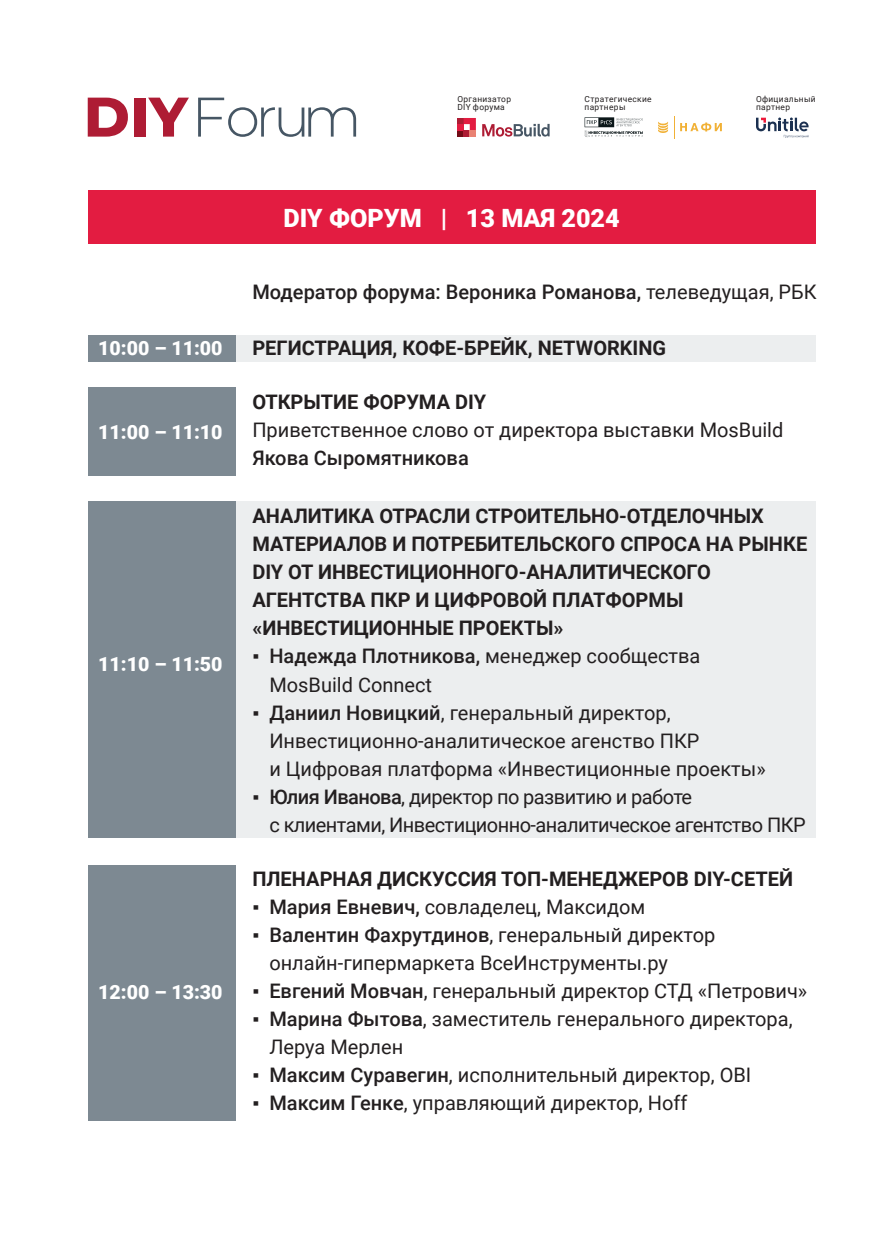
<style>
.page{position:relative;width:896px;height:1248px;background:#fff}
.page>*{position:absolute;margin:0;border:0;box-sizing:border-box;transform-origin:0 0}
.t1{font:900 25.2px "Roboto";color:#fff}
.t2{font:20px/28px "Roboto";color:#231f20}
.t3{font:700 20px/28px "Roboto";color:#231f20}
.t4{font:20px/28px "Roboto";letter-spacing:-.03em;color:#231f20}
.t5{font:500 20px "Roboto";color:#231f20}
.t6{font:900 19.6px "Roboto";color:#fff}
.t7{font:8.4px/8.4px "Roboto";letter-spacing:.04em;color:#231f20}
.s1{font-weight:400}
.s2{font-family:"Times New Roman"}
.s3{font-weight:500}
</style>
<div class="page">
<svg style="left:457px;top:118px;width:19px;height:18px"></svg>
<svg style="left:482px;top:124px;width:67px;height:13px"></svg>
<svg style="left:658px;top:122px;width:10px;height:11px"></svg>
<svg style="left:674px;top:116px;width:48px;height:23px"></svg>
<svg style="left:584px;top:117px;width:59px;height:20px"></svg>
<div style="left:88px;top:190px;width:727px;height:54px;background:#e31c41"></div>
<svg style="left:198px;top:98px;width:158px;height:39px"></svg>
<svg style="left:88px;top:98px;width:40px;height:39px"></svg>
<div style="left:134px;top:98px;width:11px;height:39px;background:#ae1c34"></div>
<svg style="left:148px;top:98px;width:41px;height:39px"></svg>
<div style="left:236px;top:334px;width:579px;height:27px;background:#eceeef"></div>
<div style="left:236px;top:501px;width:579px;height:336px;background:#eceeef"></div>
<div style="left:88px;top:334px;width:148px;height:27px;background:#7d8992"></div>
<div style="left:88px;top:387px;width:148px;height:89px;background:#7d8992"></div>
<div style="left:88px;top:501px;width:148px;height:336px;background:#7d8992"></div>
<div style="left:88px;top:865px;width:148px;height:255px;background:#7d8992"></div>
<svg style="left:756px;top:117px;width:52px;height:21px"></svg>
<p class="t7" style="left:457px;top:94px;width:55px">Организатор<br>DIY форума</p>
<p class="t7" style="left:584px;top:94px;width:69px">Стратегические партнеры</p>
<p class="t7" style="left:756px;top:94px;width:61px">Официальный партнер</p>
<p class="t6" style="left:98px;top:334px;width:126px">10:00 – 11:00</p>
<p class="t6" style="left:98px;top:418px;width:126px">11:00 – 11:10</p>
<p class="t6" style="left:98px;top:650px;width:126px">11:10 – 11:50</p>
<p class="t6" style="left:98px;top:978px;width:126px">12:00 – 13:30</p>
<p class="t1" style="left:283px;top:200px;width:338px">DIY ФОРУМ | 13 МАЯ 2024</p>
<p class="t5" style="left:252px;top:278px;width:566px">Модератор форума: Вероника Романова, <span class="s1">телеведущая, РБК</span></p>
<p class="t3" style="left:252px;top:333px;width:415px">РЕГИСТРАЦИЯ, КОФЕ-БРЕЙК, NETWORKING</p>
<p class="t3" style="left:252px;top:387px;width:235px">ОТКРЫТИЕ ФОРУМА DIY</p>
<p class="t2" style="left:252px;top:415px;width:532px">Приветственное слово от директора выставки MosBuild</p>
<p class="t5" style="left:252px;top:444px;width:218px">Якова Сыромятникова</p>
<p class="t3" style="left:252px;top:501px;width:556px">АНАЛИТИКА ОТРАСЛИ СТРОИТЕЛЬНО-ОТДЕЛОЧНЫХ МАТЕРИАЛОВ И ПОТРЕБИТЕЛЬСКОГО СПРОСА НА РЫНКЕ DIY ОТ ИНВЕСТИЦИОННОГО-АНАЛИТИЧЕСКОГО АГЕНТСТВА ПКР И ЦИФРОВОЙ ПЛАТФОРМЫ «ИНВЕСТИЦИОННЫЕ ПРОЕКТЫ»</p>
<p class="t2" style="left:269px;top:641px;width:432px;text-indent:-17px"><span class="s2">▪</span> <span class="s3">Надежда Плотникова,</span> менеджер сообщества<br>MosBuild Connect</p>
<p class="t2" style="left:269px;top:697px;width:498px;text-indent:-17px"><span class="s2">▪</span> <span class="s3">Даниил Новицкий</span>, генеральный директор,<br>Инвестиционно-аналитическое агенство ПКР<br>и Цифровая платформа «Инвестиционные проекты»</p>
<p class="t4" style="left:269px;top:781px;width:538px;text-indent:-17px"><span class="s2">▪</span> <span class="s3">Юлия Иванова</span>, директор по развитию и работе<br>с клиентами, Инвестиционно-аналитическое агентство ПКР</p>
<p class="t3" style="left:252px;top:863px;width:542px">ПЛЕНАРНАЯ ДИСКУССИЯ ТОП-МЕНЕДЖЕРОВ DIY-СЕТЕЙ</p>
<p class="t2" style="left:252px;top:891px;width:394px"><span class="s2">▪</span> <span class="s3">Мария Евневич,</span> совладелец, Максидом</p>
<p class="t2" style="left:269px;top:919px;width:447px;text-indent:-17px"><span class="s2">▪</span> <span class="s3">Валентин Фахрутдинов</span>, генеральный директор онлайн-гипермаркета ВсеИнструменты.ру</p>
<p class="t2" style="left:252px;top:975px;width:556px"><span class="s2">▪</span> <span class="s3">Евгений Мовчан</span>, генеральный директор СТД «Петрович»</p>
<p class="t2" style="left:269px;top:1003px;width:525px;text-indent:-17px"><span class="s2">▪</span> <span class="s3">Марина Фытова</span>, заместитель генерального директора,<br>Леруа Мерлен</p>
<p class="t2" style="left:252px;top:1059px;width:500px"><span class="s2">▪</span> <span class="s3">Максим Суравегин</span>, исполнительный директор, OBI</p>
<p class="t2" style="left:252px;top:1087px;width:436px"><span class="s2">▪</span> <span class="s3">Максим Генке</span>, управляющий директор, Hoff</p>
</div>
